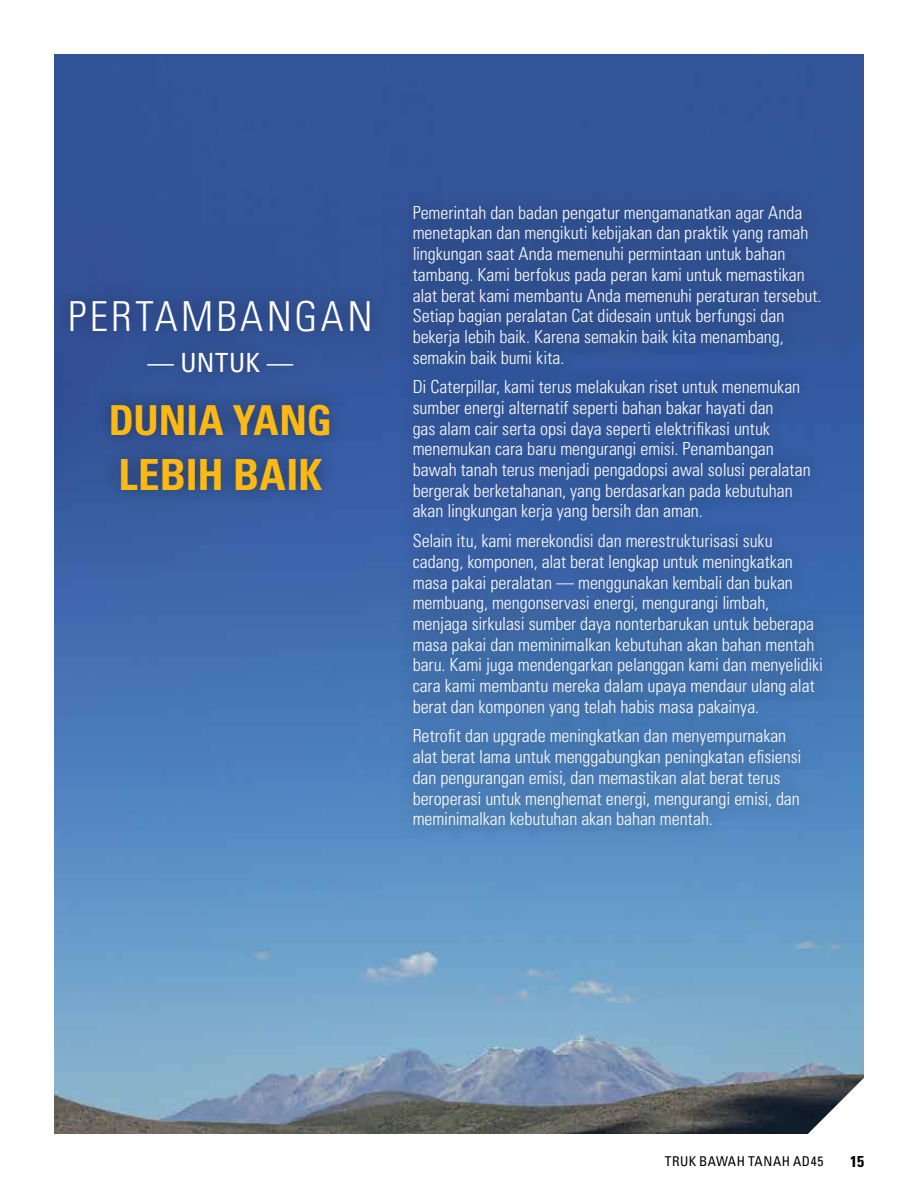
<style>
.page{position:relative;width:918px;height:1188px;background:#fff}
.page>*{position:absolute;margin:0;border:0;box-sizing:border-box;transform-origin:0 0}
.t1{font:700 condensed 42.9px "Univers LT Std";color:#fdb913}
.t2{font:300 condensed 41.25px "Univers LT Std";letter-spacing:.08em;color:#fff}
.t3{font:700 condensed 41.25px "Univers LT Std";color:#fdb913}
.t4{font:condensed 26.4px "Univers LT Std";letter-spacing:.015em;color:#fff}
.t5{font:300 condensed 18px/20.7px "Univers LT Std";letter-spacing:-.005em;color:#fff}
.t6{font:700 condensed 15.75px "Univers LT Std";color:#000}
.t7{font:condensed 13.5px "Univers LT Std";letter-spacing:.04em;color:#000}
</style>
<div class="page">
<img style="left:54px;top:54px;width:810px;height:1080px">
<div style="left:396px;top:188px;width:444px;height:656px;background:#000;opacity:.47"></div>
<div style="left:52px;top:283px;width:337px;height:225px;background:#000;opacity:.4"></div>
<svg style="left:808px;top:1078px;width:56px;height:56px"></svg>
<h2 class="t2" style="left:68px;top:292px;width:306px">PERTAMBANGAN</h2>
<h3 class="t4" style="left:148px;top:345px;width:147px">— UNTUK —</h3>
<h2 class="t3" style="left:109px;top:395px;width:225px">DUNIA YANG</h2>
<h1 class="t1" style="left:118px;top:448px;width:205px">LEBIH BAIK</h1>
<p class="t5" style="left:413px;top:202px;width:410px">Pemerintah dan badan pengatur mengamanatkan agar Anda menetapkan dan mengikuti kebijakan dan praktik yang ramah lingkungan saat Anda memenuhi permintaan untuk bahan tambang. Kami berfokus pada peran kami untuk memastikan alat berat kami membantu Anda memenuhi peraturan tersebut.<br>Setiap bagian peralatan Cat didesain untuk berfungsi dan bekerja lebih baik. Karena semakin baik kita menambang, semakin baik bumi kita.</p>
<p class="t5" style="left:413px;top:377px;width:400px">Di Caterpillar, kami terus melakukan riset untuk menemukan sumber energi alternatif seperti bahan bakar hayati dan<br>gas alam cair serta opsi daya seperti elektrifikasi untuk menemukan cara baru mengurangi emisi. Penambangan bawah tanah terus menjadi pengadopsi awal solusi peralatan bergerak berketahanan, yang berdasarkan pada kebutuhan akan lingkungan kerja yang bersih dan aman.</p>
<p class="t5" style="left:413px;top:531px;width:412px">Selain itu, kami merekondisi dan merestrukturisasi suku cadang, komponen, alat berat lengkap untuk meningkatkan masa pakai peralatan — menggunakan kembali dan bukan membuang, mengonservasi energi, mengurangi limbah, menjaga sirkulasi sumber daya nonterbarukan untuk beberapa masa pakai dan meminimalkan kebutuhan akan bahan mentah baru. Kami juga mendengarkan pelanggan kami dan menyelidiki cara kami membantu mereka dalam upaya mendaur ulang alat berat dan komponen yang telah habis masa pakainya.</p>
<p class="t5" style="left:413px;top:726px;width:390px">Retrofit dan upgrade meningkatkan dan menyempurnakan alat berat lama untuk menggabungkan peningkatan efisiensi dan pengurangan emisi, dan memastikan alat berat terus beroperasi untuk menghemat energi, mengurangi emisi, dan meminimalkan kebutuhan akan bahan mentah.</p>
<p class="t7" style="left:665px;top:1153px;width:160px">TRUK BAWAH TANAH AD45</p>
<p class="t6" style="left:850px;top:1151px;width:15px">15</p>
</div>
